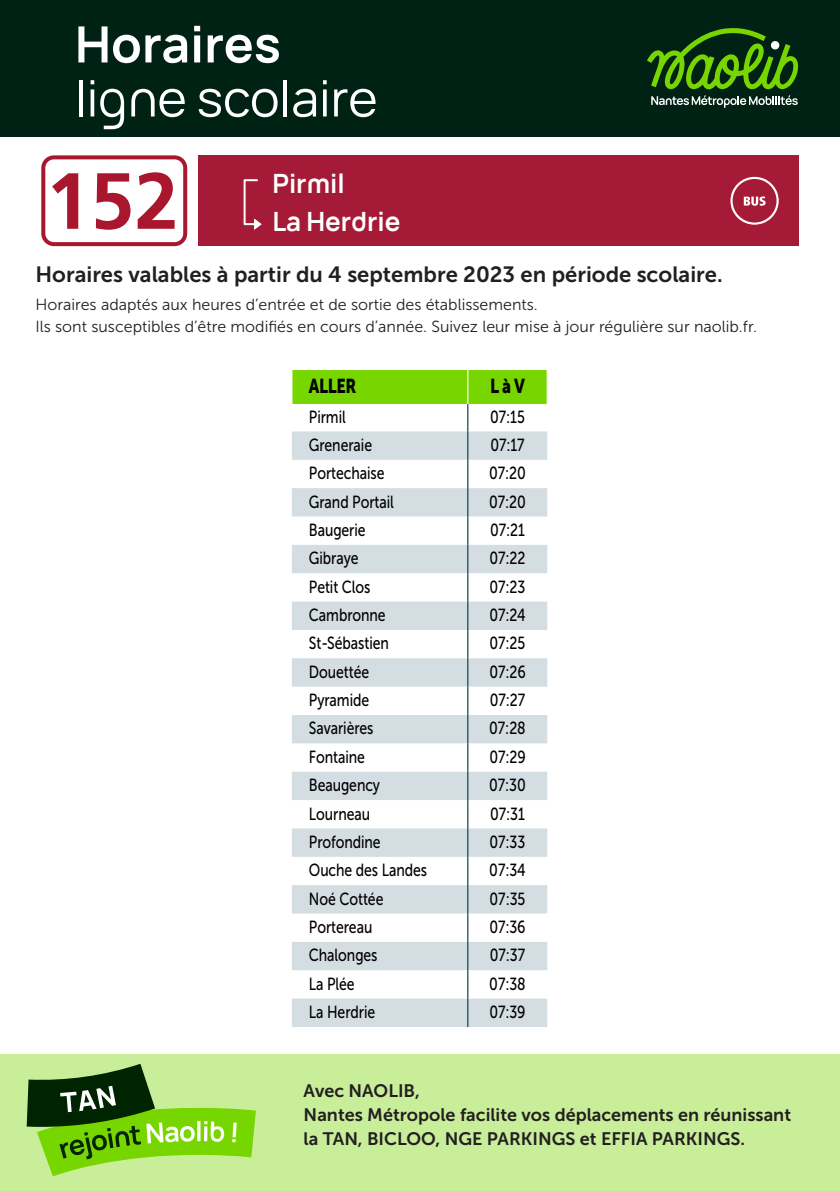
<style>
.page{position:relative;width:840px;height:1191px;background:#fff}
.page>*{position:absolute;margin:0;border:0;box-sizing:border-box;transform-origin:0 0}
.t1{font:50px "Naotypo";color:#fff}
.t2{font:700 50px "Naotypo";color:#fff}
.t3{font:700 26px "Naotypo";color:#fff}
.t4{font:22px "Museo Sans 700";color:#231f20}
.Texte_En-tête{font:20px "Museo Sans 900";letter-spacing:-.025em;color:#000001;scale:.8 1}
.t5{font:18px/24px "Museo Sans 700";color:#231f20}
.Texte_de_corps_gauch{font:17.6px "Museo Sans 500";letter-spacing:-.005em;color:#000001;scale:.8 1}
.Texte_de_corps_centr{font:17.6px "Museo Sans 500";letter-spacing:-.005em;color:#000001;scale:.8 1}
.t6{font:16px "Museo Sans 300";color:#231f20}
</style>
<div class="page">
<div style="left:198px;top:155px;width:600px;height:91px;background:#a51a36"></div>
<svg style="left:730px;top:177px;width:48px;height:48px"></svg>
<svg style="left:243px;top:179px;width:18px;height:51px"></svg>
<svg style="left:292px;top:370px;width:255px;height:657px"></svg>
<div style="left:41px;top:155px;width:146px;height:91px;border:4px solid #a8172e;border-radius:11px"></div>
<svg style="left:52px;top:173px;width:26px;height:56px"></svg>
<svg style="left:96px;top:173px;width:34px;height:57px"></svg>
<svg style="left:138px;top:172px;width:36px;height:57px"></svg>
<div style="left:0;top:0;width:839px;height:136px;background:#002214"></div>
<svg style="left:647px;top:28px;width:151px;height:80px"></svg>
<div style="left:0;top:1054px;width:839px;height:137px;background:#c9ee9a"></div>
<svg style="left:27px;top:1063px;width:229px;height:113px"></svg>
<p class="t2" style="left:75px;top:3px;width:207px">Horaires</p>
<p class="t1" style="left:75px;top:61px;width:304px">ligne scolaire</p>
<p class="t3" style="left:272px;top:162px;width:74px">Pirmil</p>
<p class="t3" style="left:272px;top:200px;width:129px">La Herdrie</p>
<p class="t4" style="left:35px;top:262px;width:688px">Horaires valables à partir du 4 septembre 2023 en période scolaire.</p>
<p class="t6" style="left:35px;top:295px;width:503px">Horaires adaptés aux heures d’entrée et de sortie des établissements.</p>
<p class="t6" style="left:35px;top:317px;width:722px">Ils sont susceptibles d’être modifiés en cours d’année. Suivez leur mise à jour régulière sur naolib.fr.</p>
<p class="Texte_En-tête" style="left:309px;top:375px;width:61px">ALLER</p>
<p class="Texte_En-tête" style="left:490px;top:375px;width:45px">L à V</p>
<p class="Texte_de_corps_gauch" style="left:309px;top:407px;width:48px">Pirmil</p>
<p class="Texte_de_corps_centr" style="left:490px;top:407px;width:45px">07:15</p>
<p class="Texte_de_corps_gauch" style="left:309px;top:435px;width:80px">Greneraie</p>
<p class="Texte_de_corps_centr" style="left:490px;top:435px;width:44px">07:17</p>
<p class="Texte_de_corps_gauch" style="left:309px;top:463px;width:96px">Portechaise</p>
<p class="Texte_de_corps_centr" style="left:489px;top:463px;width:47px">07:20</p>
<p class="Texte_de_corps_gauch" style="left:309px;top:492px;width:108px">Grand Portail</p>
<p class="Texte_de_corps_centr" style="left:489px;top:492px;width:47px">07:20</p>
<p class="Texte_de_corps_gauch" style="left:309px;top:520px;width:72px">Baugerie</p>
<p class="Texte_de_corps_centr" style="left:490px;top:520px;width:45px">07:21</p>
<p class="Texte_de_corps_gauch" style="left:309px;top:548px;width:64px">Gibraye</p>
<p class="Texte_de_corps_centr" style="left:489px;top:548px;width:46px">07:22</p>
<p class="Texte_de_corps_gauch" style="left:309px;top:577px;width:78px">Petit Clos</p>
<p class="Texte_de_corps_centr" style="left:489px;top:577px;width:46px">07:23</p>
<p class="Texte_de_corps_gauch" style="left:309px;top:605px;width:97px">Cambronne</p>
<p class="Texte_de_corps_centr" style="left:489px;top:605px;width:47px">07:24</p>
<p class="Texte_de_corps_gauch" style="left:309px;top:633px;width:102px">St-Sébastien</p>
<p class="Texte_de_corps_centr" style="left:489px;top:633px;width:46px">07:25</p>
<p class="Texte_de_corps_gauch" style="left:309px;top:662px;width:77px">Douettée</p>
<p class="Texte_de_corps_centr" style="left:489px;top:662px;width:47px">07:26</p>
<p class="Texte_de_corps_gauch" style="left:309px;top:690px;width:77px">Pyramide</p>
<p class="Texte_de_corps_centr" style="left:489px;top:690px;width:46px">07:27</p>
<p class="Texte_de_corps_gauch" style="left:309px;top:718px;width:82px">Savarières</p>
<p class="Texte_de_corps_centr" style="left:489px;top:718px;width:47px">07:28</p>
<p class="Texte_de_corps_gauch" style="left:309px;top:747px;width:72px">Fontaine</p>
<p class="Texte_de_corps_centr" style="left:489px;top:747px;width:47px">07:29</p>
<p class="Texte_de_corps_gauch" style="left:309px;top:775px;width:90px">Beaugency</p>
<p class="Texte_de_corps_centr" style="left:489px;top:775px;width:47px">07:30</p>
<p class="Texte_de_corps_gauch" style="left:309px;top:804px;width:78px">Lourneau</p>
<p class="Texte_de_corps_centr" style="left:490px;top:804px;width:45px">07:31</p>
<p class="Texte_de_corps_gauch" style="left:309px;top:832px;width:91px">Profondine</p>
<p class="Texte_de_corps_centr" style="left:489px;top:832px;width:46px">07:33</p>
<p class="Texte_de_corps_gauch" style="left:309px;top:860px;width:149px">Ouche des Landes</p>
<p class="Texte_de_corps_centr" style="left:489px;top:860px;width:47px">07:34</p>
<p class="Texte_de_corps_gauch" style="left:309px;top:889px;width:95px">Noé Cottée</p>
<p class="Texte_de_corps_centr" style="left:489px;top:889px;width:46px">07:35</p>
<p class="Texte_de_corps_gauch" style="left:309px;top:917px;width:81px">Portereau</p>
<p class="Texte_de_corps_centr" style="left:489px;top:917px;width:47px">07:36</p>
<p class="Texte_de_corps_gauch" style="left:309px;top:945px;width:87px">Chalonges</p>
<p class="Texte_de_corps_centr" style="left:489px;top:945px;width:46px">07:37</p>
<p class="Texte_de_corps_gauch" style="left:309px;top:974px;width:59px">La Plée</p>
<p class="Texte_de_corps_centr" style="left:489px;top:974px;width:47px">07:38</p>
<p class="Texte_de_corps_gauch" style="left:309px;top:1002px;width:84px">La Herdrie</p>
<p class="Texte_de_corps_centr" style="left:489px;top:1002px;width:47px">07:39</p>
<p class="t5" style="left:303px;top:1078px;width:118px">Avec NAOLIB,</p>
<p class="t5" style="left:303px;top:1102px;width:488px">Nantes Métropole facilite vos déplacements en réunissant la TAN, BICLOO, NGE PARKINGS et EFFIA PARKINGS.</p>
</div>
